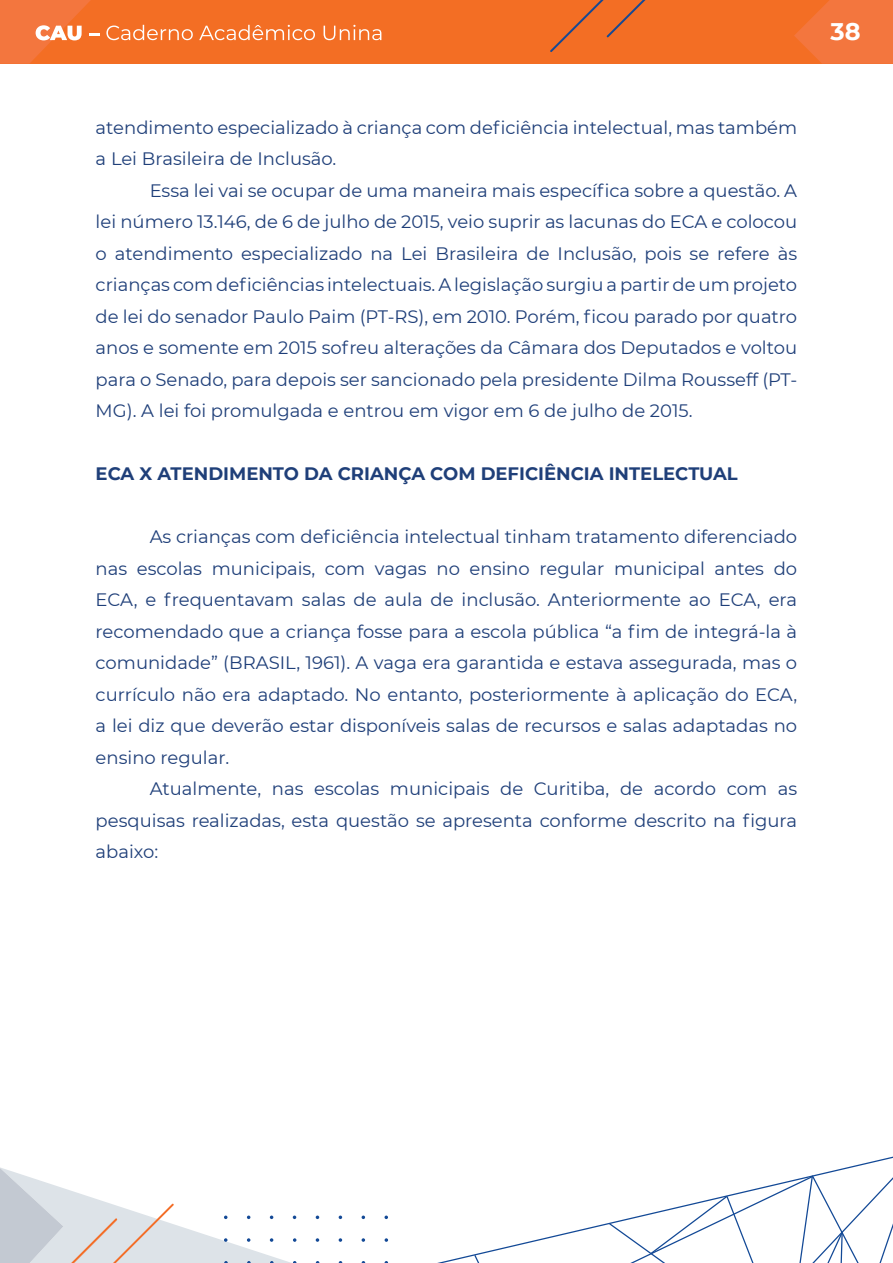
<style>
.page{position:relative;width:893px;height:1263px;background:#fff}
.page>*{position:absolute;margin:0;border:0;box-sizing:border-box;transform-origin:0 0}
.t1{font:700 24px "Montserrat";color:#fff}
.t2{font:18px/31.5px "Montserrat";color:#1f3f79;text-align:justify}
.t3{font:700 18px "Montserrat";color:#1f3f79}
</style>
<div class="page">
<div style="left:0;top:0;width:893px;height:64px;background:#f36e24"></div>
<svg style="left:794px;top:0;width:99px;height:64px"></svg>
<svg style="left:0;top:0;width:99px;height:64px"></svg>
<svg style="left:106px;top:25px;width:87px;height:15px"></svg>
<svg style="left:199px;top:25px;width:116px;height:15px"></svg>
<svg style="left:324px;top:25px;width:57px;height:15px"></svg>
<svg style="left:550px;top:0;width:96px;height:52px"></svg>
<svg style="left:437px;top:1156px;width:456px;height:107px"></svg>
<svg style="left:474px;top:1255px;width:5px;height:8px"></svg>
<svg style="left:609px;top:1175px;width:284px;height:88px"></svg>
<svg style="left:316px;top:1215px;width:3px;height:4px"></svg>
<svg style="left:339px;top:1215px;width:3px;height:4px"></svg>
<svg style="left:362px;top:1215px;width:3px;height:4px"></svg>
<svg style="left:384px;top:1215px;width:4px;height:4px"></svg>
<svg style="left:316px;top:1238px;width:3px;height:4px"></svg>
<svg style="left:339px;top:1238px;width:3px;height:4px"></svg>
<svg style="left:362px;top:1238px;width:3px;height:4px"></svg>
<svg style="left:385px;top:1238px;width:3px;height:4px"></svg>
<svg style="left:0;top:1167px;width:296px;height:96px"></svg>
<p class="t2" style="left:96px;top:111px;width:703px">atendimento especializado à criança com deficiência intelectual, mas também a Lei Brasileira de Inclusão.</p>
<p class="t2" style="left:96px;top:174px;width:703px;text-indent:54px">Essa lei vai se ocupar de uma maneira mais específica sobre a questão. A lei número 13.146, de 6 de julho de 2015, veio suprir as lacunas do ECA e colocou o atendimento especializado na Lei Brasileira de Inclusão, pois se refere às crianças com deficiências intelectuais. A legislação surgiu a partir de um projeto de lei do senador Paulo Paim (PT-RS), em 2010. Porém, ficou parado por quatro anos e somente em 2015 sofreu alterações da Câmara dos Deputados e voltou para o Senado, para depois ser sancionado pela presidente Dilma Rousseff (PT-MG). A lei foi promulgada e entrou em vigor em 6 de julho de 2015.</p>
<p class="t3" style="left:96px;top:461px;width:644px">ECA X ATENDIMENTO DA CRIANÇA COM DEFICIÊNCIA INTELECTUAL</p>
<p class="t2" style="left:96px;top:520px;width:703px;text-indent:54px">As crianças com deficiência intelectual tinham tratamento diferenciado nas escolas municipais, com vagas no ensino regular municipal antes do ECA, e frequentavam salas de aula de inclusão. Anteriormente ao ECA, era recomendado que a criança fosse para a escola pública “a fim de integrá-la à comunidade” (BRASIL, 1961). A vaga era garantida e estava assegurada, mas o currículo não era adaptado. No entanto, posteriormente à aplicação do ECA, a lei diz que deverão estar disponíveis salas de recursos e salas adaptadas no ensino regular.</p>
<p class="t2" style="left:96px;top:772px;width:703px;text-indent:54px">Atualmente, nas escolas municipais de Curitiba, de acordo com as pesquisas realizadas, esta questão se apresenta conforme descrito na figura abaixo:</p>
<h1 class="t1" style="left:830px;top:14px;width:32px">38</h1>
</div>
